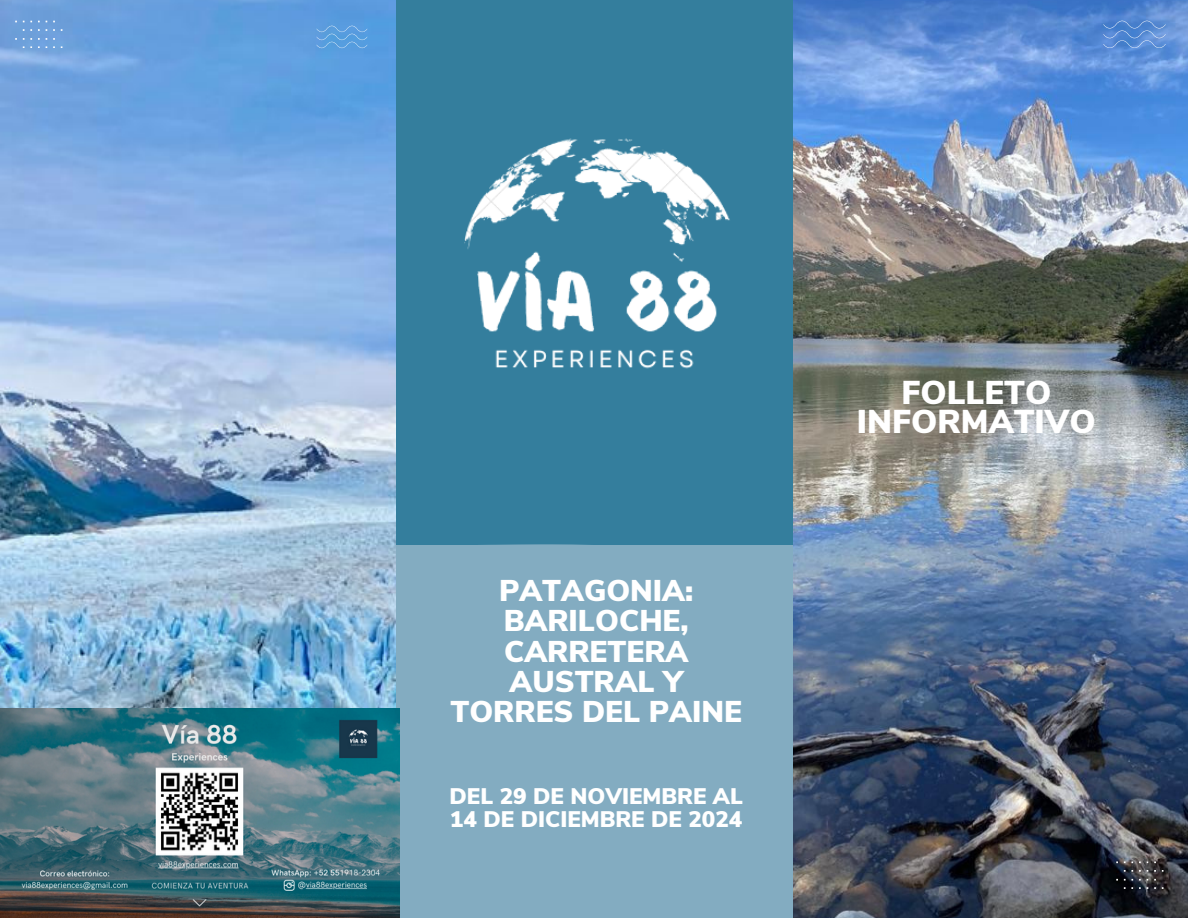
<style>
.page{position:relative;width:1188px;height:918px;background:#83acc1}
.page>*{position:absolute;margin:0;border:0;box-sizing:border-box;transform-origin:0 0}
.t1{font:900 33px/29.2px "Nunito Sans";color:#fff;text-align:center}
.t2{font:900 30px/30.3px "Nunito Sans";color:#fff;text-align:center}
.t3{font:900 22.5px/22.5px "Nunito Sans";color:#fff}
</style>
<div class="page">
<img style="left:0;top:0;width:396px;height:709px">
<img style="left:793px;top:0;width:395px;height:918px">
<img style="left:396px;top:0;width:396px;height:544px">
<svg style="left:396px;top:544px;width:396px;height:1px"></svg>
<svg style="left:15px;top:21px;width:47px;height:27px"></svg>
<svg style="left:1116px;top:861px;width:47px;height:27px"></svg>
<svg style="left:1103px;top:21px;width:62px;height:27px;background:#5c8ed5"></svg>
<svg style="left:316px;top:26px;width:51px;height:22px"></svg>
<img style="left:0;top:709px;width:399px;height:209px">
<p class="t2" style="left:450px;top:576px;width:293px">PATAGONIA:<br>BARILOCHE,<br>CARRETERA<br>AUSTRAL Y<br>TORRES DEL PAINE</p>
<p class="t3" style="left:450px;top:786px;width:295px">DEL 29 DE NOVIEMBRE AL<br>14 DE DICIEMBRE DE 2024</p>
<p class="t1" style="left:857px;top:378px;width:240px">FOLLETO<br>INFORMATIVO</p>
</div>
